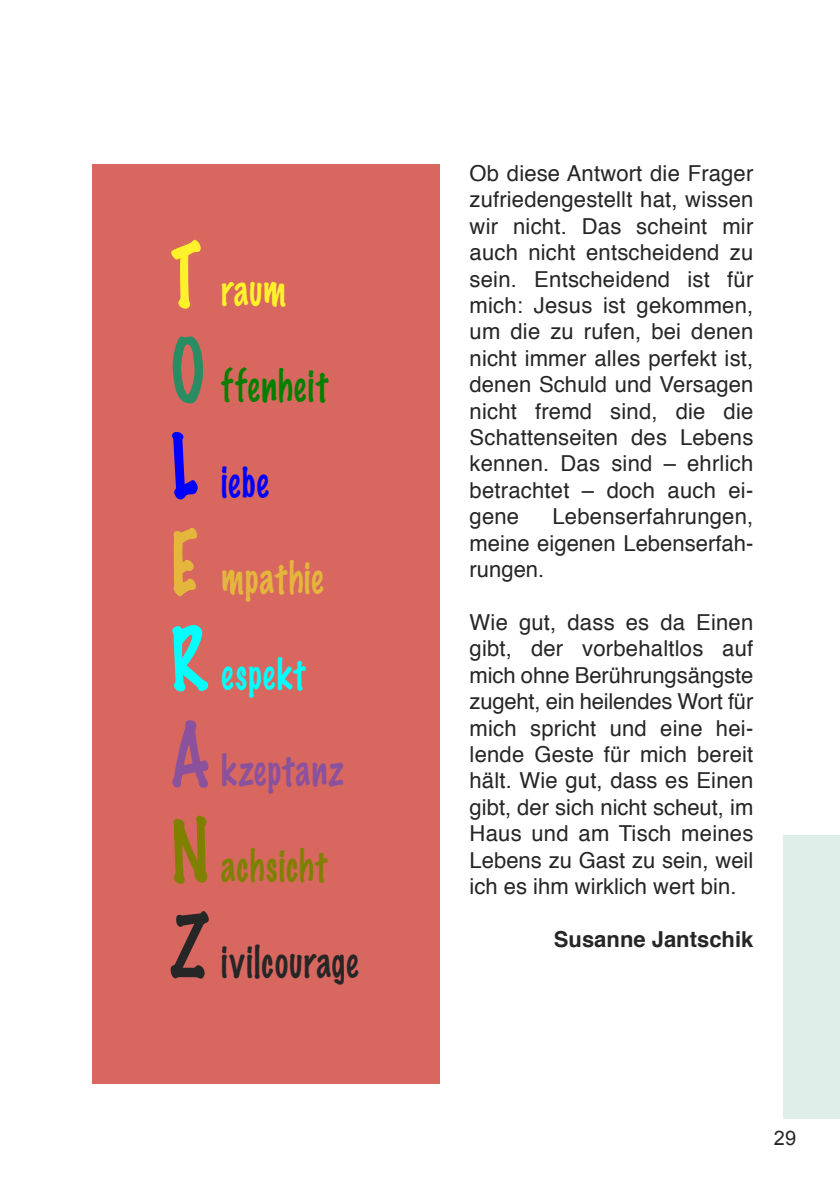
<style>
.page{position:relative;width:840px;height:1191px;background:#fff}
.page>*{position:absolute;margin:0;border:0;box-sizing:border-box;transform-origin:0 0}
.t1{font:100 80px "Marker Felt";color:#fff12a;scale:.79 1}
.t2{font:100 80px "Marker Felt";color:#2a8c63;scale:.79 1}
.t3{font:100 80px "Marker Felt";color:#00f;scale:.79 1}
.t4{font:100 80px "Marker Felt";color:#e4b63c;scale:.79 1}
.t5{font:100 80px "Marker Felt";color:#0ff;scale:.79 1}
.t6{font:100 80px "Marker Felt";color:#8a519c;scale:.79 1}
.t7{font:100 80px "Marker Felt";color:#808000;scale:.79 1}
.t8{font:100 80px "Marker Felt";color:#272627;scale:.79 1}
.t9{font:100 40px "Marker Felt";letter-spacing:.045em;color:#272627;scale:.79 1}
.t10{font:100 40px "Marker Felt";letter-spacing:.065em;color:#008000;scale:.79 1}
.t11{font:100 40px "Marker Felt";letter-spacing:.05em;color:#8a519c;scale:.79 1}
.t12{font:100 40px "Marker Felt";letter-spacing:.03em;color:#808000;scale:.79 1}
.t13{font:100 40px "Marker Felt";letter-spacing:.035em;color:#e4b63c;scale:.79 1}
.t14{font:100 40px "Marker Felt";letter-spacing:.06em;color:#0ff;scale:.79 1}
.t15{font:100 40px "Marker Felt";color:#fff12a;scale:.79 1}
.t16{font:100 40px "Marker Felt";color:#00f;scale:.79 1}
.t17{font:22px/26.4px "Helvetica";letter-spacing:.01em;color:#272627;text-align:justify}
.t18{font:700 22px "Helvetica";color:#272627}
.t19{font:20px "Arial";color:#272627}
</style>
<div class="page">
<div style="left:92px;top:164px;width:347px;height:919px;background:#d8675f"></div>
<div style="left:782px;top:835px;width:57px;height:284px;background:#dfeee8"></div>
<h1 class="t1" style="left:170px;top:236px;width:40px">T</h1>
<h1 class="t2" style="left:170px;top:332px;width:45px">O</h1>
<h1 class="t3" style="left:170px;top:428px;width:35px">L</h1>
<h1 class="t4" style="left:170px;top:524px;width:36px">E</h1>
<h1 class="t5" style="left:170px;top:620px;width:47px">R</h1>
<h1 class="t6" style="left:170px;top:716px;width:51px">A</h1>
<h1 class="t7" style="left:170px;top:812px;width:49px">N</h1>
<h1 class="t8" style="left:170px;top:908px;width:49px">Z</h1>
<h2 class="t15" style="left:221px;top:270px;width:83px">raum</h2>
<h2 class="t10" style="left:221px;top:366px;width:136px">ffenheit</h2>
<h2 class="t16" style="left:221px;top:462px;width:61px">iebe</h2>
<h2 class="t13" style="left:221px;top:558px;width:130px">mpathie</h2>
<h2 class="t14" style="left:221px;top:654px;width:108px">espekt</h2>
<h2 class="t11" style="left:221px;top:750px;width:156px">kzeptanz</h2>
<h2 class="t12" style="left:221px;top:846px;width:135px">achsicht</h2>
<h2 class="t9" style="left:221px;top:942px;width:175px">ivilcourage</h2>
<p class="t17" style="left:469px;top:162px;width:285px">Ob diese Antwort die Frager zufriedengestellt hat, wissen wir nicht. Das scheint mir auch nicht entscheidend zu sein. Entscheidend ist für mich: Jesus ist gekommen, um die zu rufen, bei denen nicht immer alles perfekt ist, denen Schuld und Versagen nicht fremd sind, die die Schattenseiten des Lebens kennen. Das sind – ehrlich betrachtet – doch auch ei&shy;gene</p>
<p class="t17" style="left:469px;top:505px;width:285px;text-indent:83px">Lebenserfahrungen, meine eigenen Lebenserfah&shy;rungen.</p>
<p class="t17" style="left:469px;top:611px;width:285px">Wie gut, dass es da Einen gibt, der vorbehaltlos auf mich ohne Berührungsängste zugeht, ein heilendes Wort für mich spricht und eine hei&shy;lende Geste für mich bereit hält. Wie gut, dass es Einen gibt, der sich nicht scheut, im Haus und am Tisch meines Lebens zu Gast zu sein, weil ich es ihm wirklich wert bin.</p>
<p class="t18" style="left:553px;top:930px;width:201px">Susanne Jantschik</p>
<p class="t19" style="left:773px;top:1127px;width:24px">29</p>
</div>
